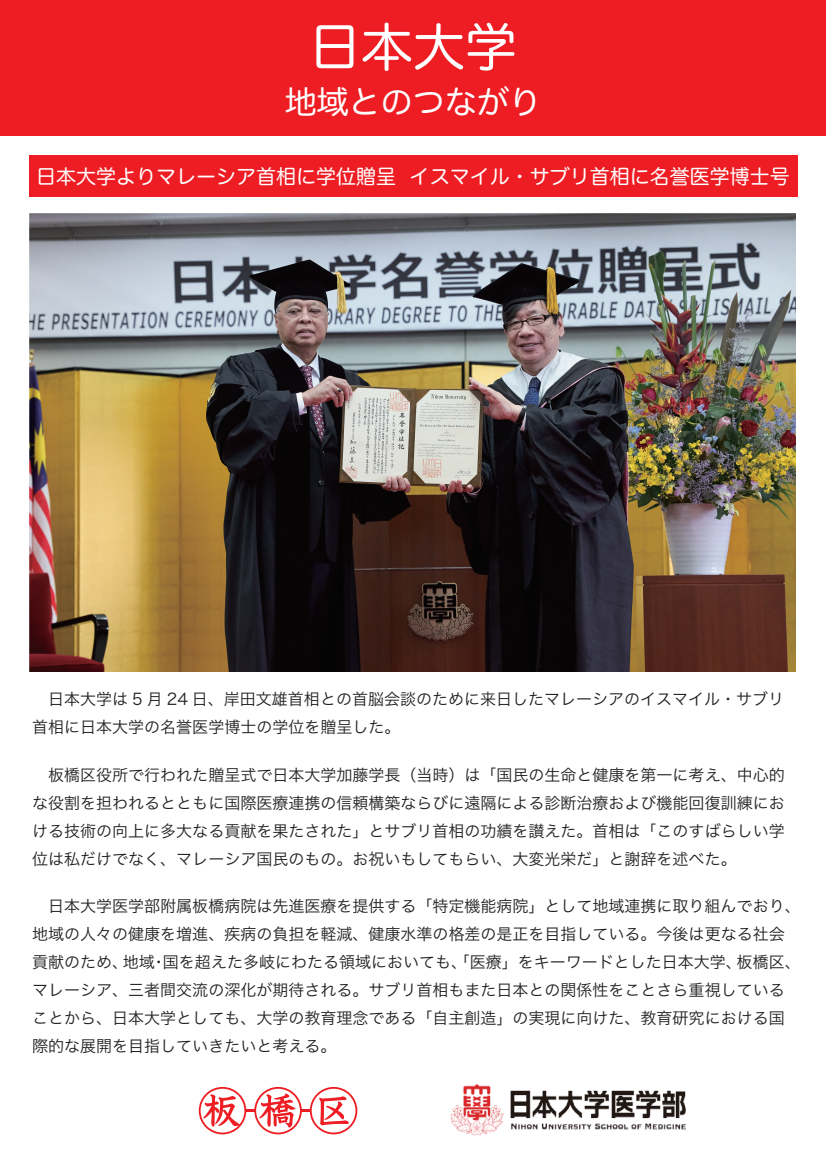
<style>
.page{position:relative;width:826px;height:1168px;background:#fff}
.page>*{position:absolute;margin:0;border:0;box-sizing:border-box;transform-origin:0 0}
.t1{font:52px "Hira Maru Pro W4";color:#fff}
.t2{font:32px "Hira Maru Pro W4";color:#fff}
.t3{font:20px "Hira Maru Pro N W4";color:#fff}
.t4{font:16px/28px "Hira Kaku Pro W3";color:#231f20}
</style>
<div class="page">
<div style="left:0;top:0;width:825px;height:135px;background:#ee1d23"></div>
<svg style="left:199px;top:1087px;width:158px;height:47px"></svg>
<img style="left:450px;top:1084px;width:236px;height:52px">
<div style="left:29px;top:155px;width:768px;height:42px;background:#ee1d23"></div>
<img style="left:29px;top:213px;width:766px;height:458px">
<h1 class="t1" style="left:309px;top:2px;width:209px">日本大学</h1>
<h2 class="t2" style="left:285px;top:74px;width:257px">地域とのつながり</h2>
<p class="t3" style="left:36px;top:159px;width:755px">日本大学よりマレーシア首相に学位贈呈 イスマイル・サブリ首相に名誉医学博士号</p>
<p class="t4" style="left:32px;top:684px;width:753px">　日本大学は 5 月 24 日、岸田文雄首相との首脳会談のために来日したマレーシアのイスマイル・サブリ首相に日本大学の名誉医学博士の学位を贈呈した。</p>
<p class="t4" style="left:32px;top:759px;width:754px;text-align:justify">　板橋区役所で行われた贈呈式で日本大学加藤学長（当時）は「国民の生命と健康を第一に考え、中心的な役割を担われるとともに国際医療連携の信頼構築ならびに遠隔による診断治療および機能回復訓練における技術の向上に多大なる貢献を果たされた」とサブリ首相の功績を讃えた。首相は「このすばらしい学位は私だけでなく、マレーシア国民のもの。お祝いもしてもらい、大変光栄だ」と謝辞を述べた。</p>
<p class="t4" style="left:32px;top:890px;width:769px;text-indent:16px">日本大学医学部附属板橋病院は先進医療を提供する「特定機能病院」として地域連携に取り組んでおり、地域の人々の健康を増進、疾病の負担を軽減、健康水準の格差の是正を目指している。今後は更なる社会貢献のため、地域・国を超えた多岐にわたる領域においても、「医療」をキーワードとした日本大学、板橋区、マレーシア、三者間交流の深化が期待される。サブリ首相もまた日本との関係性をことさら重視していることから、日本大学としても、大学の教育理念である「自主創造」の実現に向けた、教育研究における国際的な展開を目指していきたいと考える。</p>
</div>
